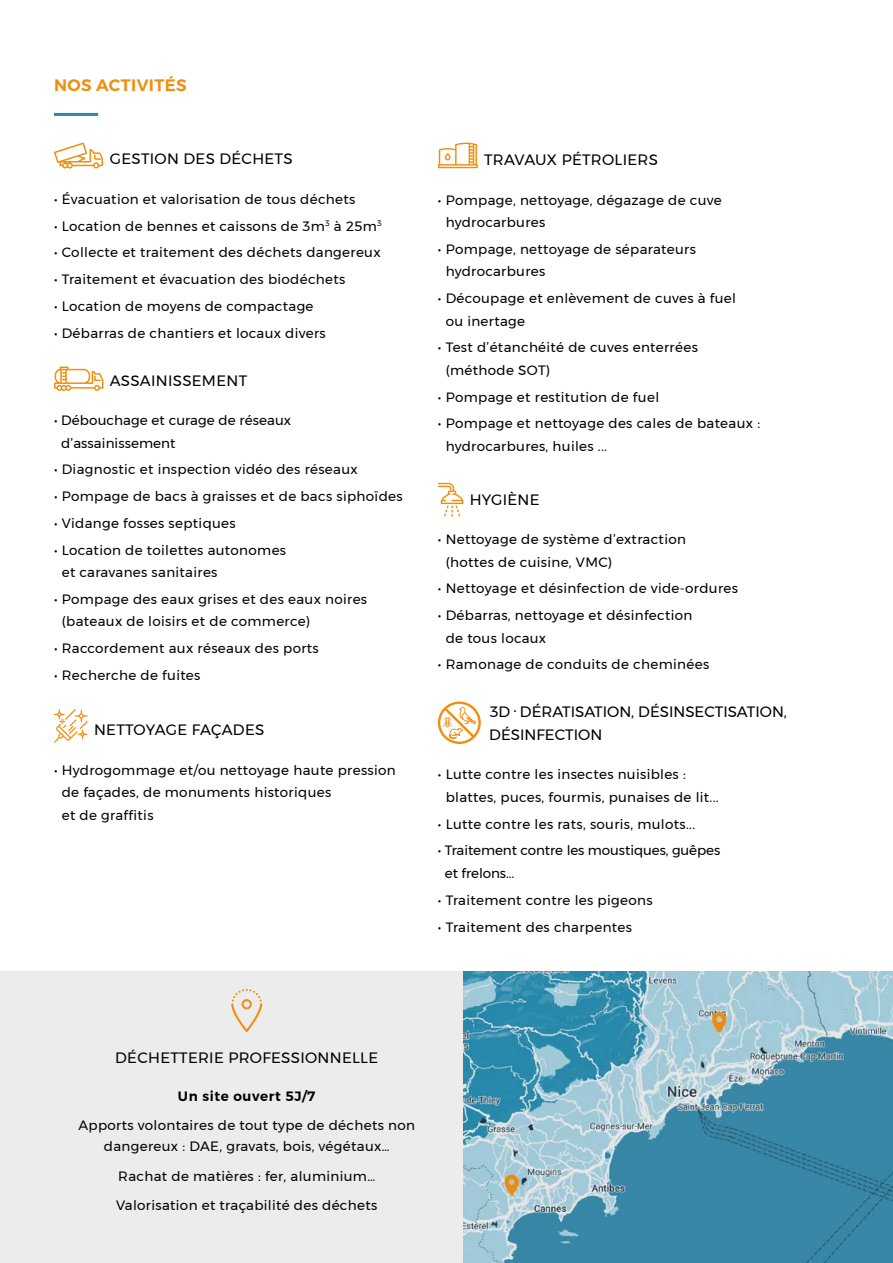
<style>
.page{position:relative;width:893px;height:1263px;background:#fff}
.page>*{position:absolute;margin:0;border:0;box-sizing:border-box;transform-origin:0 0}
.t1{font:600 16.5px "Montserrat";letter-spacing:.025em;color:#f18e10}
.t2{font:15px "Montserrat";letter-spacing:.02em;color:#000}
.t3{font:15px/22.5px "Montserrat";color:#000}
.t4{font:13.5px/22.5px "Montserrat";letter-spacing:.025em;color:#000}
.t5{font:13.5px/22.5px "Montserrat";letter-spacing:-.005em;color:#000}
.t6{font:13.5px/22.5px "Montserrat";letter-spacing:.005em;color:#000}
.t7{font:600 13.5px "Montserrat";letter-spacing:.05em;color:#000}
</style>
<div class="page">
<svg style="left:54px;top:143px;width:50px;height:25px"></svg>
<svg style="left:54px;top:367px;width:50px;height:24px"></svg>
<svg style="left:54px;top:709px;width:34px;height:34px"></svg>
<svg style="left:438px;top:142px;width:40px;height:26px"></svg>
<svg style="left:438px;top:483px;width:25px;height:34px"></svg>
<svg style="left:438px;top:701px;width:43px;height:43px"></svg>
<hr style="left:54px;top:113px;width:44px;height:3px;background:#2a88ab">
<img style="left:462px;top:972px;width:431px;height:291px">
<div style="left:0;top:972px;width:462px;height:291px;background:#edecec"></div>
<svg style="left:231px;top:989px;width:31px;height:44px"></svg>
<p class="t1" style="left:54px;top:72px;width:134px">NOS ACTIVITÉS</p>
<p class="t2" style="left:110px;top:147px;width:184px">GESTION DES DÉCHETS</p>
<p class="t4" style="left:54px;top:188px;width:303px">• Évacuation et valorisation de tous déchets</p>
<p class="t4" style="left:54px;top:214px;width:329px">• Location de bennes et caissons de 3m<sup>3</sup> à 25m<sup>3</sup></p>
<p class="t4" style="left:54px;top:241px;width:328px">• Collecte et traitement des déchets dangereux</p>
<p class="t4" style="left:54px;top:268px;width:293px">• Traitement et évacuation des biodéchets</p>
<p class="t4" style="left:54px;top:295px;width:261px">• Location de moyens de compactage</p>
<p class="t4" style="left:54px;top:321px;width:273px">• Débarras de chantiers et locaux divers</p>
<p class="t2" style="left:110px;top:369px;width:139px">ASSAINISSEMENT</p>
<p class="t6" style="left:61px;top:409px;width:231px;text-indent:-7px">• Débouchage et curage de réseaux d’assainissement</p>
<p class="t4" style="left:54px;top:458px;width:305px">• Diagnostic et inspection vidéo des réseaux</p>
<p class="t4" style="left:54px;top:485px;width:350px">• Pompage de bacs à graisses et de bacs siphoïdes</p>
<p class="t4" style="left:54px;top:512px;width:183px">• Vidange fosses septiques</p>
<p class="t4" style="left:62px;top:538px;width:226px;text-indent:-8px">• Location de toilettes autonomes et caravanes sanitaires</p>
<p class="t4" style="left:62px;top:588px;width:307px;text-indent:-8px">• Pompage des eaux grises et des eaux noires (bateaux de loisirs et de commerce)</p>
<p class="t4" style="left:54px;top:637px;width:266px">• Raccordement aux réseaux des ports</p>
<p class="t4" style="left:54px;top:664px;width:148px">• Recherche de fuites</p>
<p class="t2" style="left:94px;top:719px;width:172px">NETTOYAGE FAÇADES</p>
<p class="t4" style="left:62px;top:759px;width:336px;text-indent:-8px">• Hydrogommage et/ou nettoyage haute pression de façades, de monuments historiques<br>et de graffitis</p>
<p class="t2" style="left:484px;top:148px;width:175px">TRAVAUX PÉTROLIERS</p>
<p class="t4" style="left:446px;top:188px;width:278px;text-indent:-8px">• Pompage, nettoyage, dégazage de cuve hydrocarbures</p>
<p class="t4" style="left:446px;top:238px;width:252px;text-indent:-8px">• Pompage, nettoyage de séparateurs hydrocarbures</p>
<p class="t4" style="left:446px;top:287px;width:292px;text-indent:-8px">• Découpage et enlèvement de cuves à fuel ou inertage</p>
<p class="t4" style="left:446px;top:336px;width:254px;text-indent:-8px">• Test d’étanchéité de cuves enterrées (méthode SOT)</p>
<p class="t4" style="left:438px;top:385px;width:223px">• Pompage et restitution de fuel</p>
<p class="t4" style="left:446px;top:412px;width:316px;text-indent:-8px">• Pompage et nettoyage des cales de bateaux : hydrocarbures, huiles ...</p>
<p class="t2" style="left:470px;top:488px;width:71px">HYGIÈNE</p>
<p class="t4" style="left:446px;top:528px;width:242px;text-indent:-8px">• Nettoyage de système d’extraction (hottes de cuisine, VMC)</p>
<p class="t4" style="left:438px;top:577px;width:302px">• Nettoyage et désinfection de vide-ordures</p>
<p class="t4" style="left:446px;top:604px;width:248px;text-indent:-8px">• Débarras, nettoyage et désinfection de tous locaux</p>
<p class="t4" style="left:438px;top:653px;width:273px">• Ramonage de conduits de cheminées</p>
<p class="t3" style="left:489px;top:701px;width:299px">3D · DÉRATISATION, DÉSINSECTISATION,<br>DÉSINFECTION</p>
<p class="t4" style="left:446px;top:763px;width:274px;text-indent:-8px">• Lutte contre les insectes nuisibles : blattes, puces, fourmis, punaises de lit...</p>
<p class="t4" style="left:438px;top:812px;width:259px">• Lutte contre les rats, souris, mulots...</p>
<p class="t5" style="left:445px;top:839px;width:277px;text-indent:-7px">• Traitement contre les moustiques, guêpes et frelons...</p>
<p class="t4" style="left:438px;top:888px;width:216px">• Traitement contre les pigeons</p>
<p class="t4" style="left:438px;top:915px;width:196px">• Traitement des charpentes</p>
<p class="t2" style="left:115px;top:1046px;width:264px">DÉCHETTERIE PROFESSIONNELLE</p>
<p class="t7" style="left:178px;top:1085px;width:139px">Un site ouvert 5J/7</p>
<p class="t4" style="left:78px;top:1115px;width:338px;line-height:21px;text-align:center">Apports volontaires de tout type de déchets non dangereux : DAE, gravats, bois, végétaux…</p>
<p class="t4" style="left:116px;top:1161px;width:263px;line-height:29.5px">Rachat de matières : fer, aluminium…<br>Valorisation et traçabilité des déchets</p>
</div>
